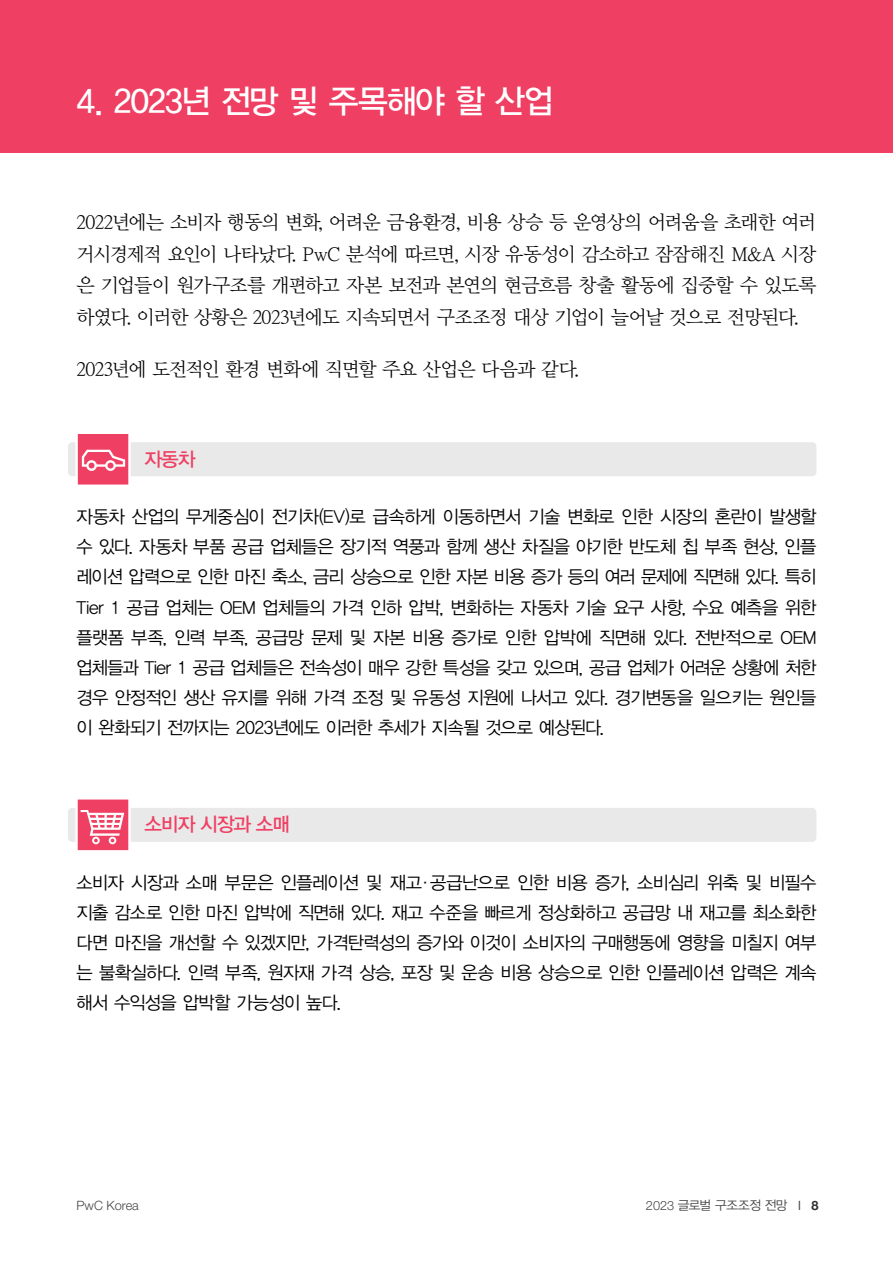
<style>
.page{position:relative;width:893px;height:1263px;background:#fff}
.page>*{position:absolute;margin:0;border:0;box-sizing:border-box;transform-origin:0 0}
.t1{font:33px "YDVYGO33";letter-spacing:-.035em;color:#fff}
.t2{font:19.5px/31.5px "YDVY Mj O42";letter-spacing:-.065em;color:#000;text-align:justify}
.t3{font:19.5px "YDVYGO33";letter-spacing:-.05em;color:#ef3f62}
.t4{font:18px/30px "YDVYGO32";letter-spacing:-.035em;color:#000;text-align:justify}
.t5{font:12.75px "YDVYGO32";letter-spacing:-.05em;color:#464646}
.t6{font:300 12.75px "Helvetica Neue LT Pro";color:#464646}
.s1{font-family:"Helvetica Neue LT Pro";font-weight:300}
.s2{font-family:"Helvetica Neue LT Pro"}
.s3{font-family:"Helvetica Neue LT Pro";font-weight:700;color:#2d2d2d}
</style>
<div class="page">
<div style="left:0;top:0;width:893px;height:153px;background:#ef3f62"></div>
<div style="left:68px;top:442px;width:748px;height:34px;background:#e9e9ea;border-radius:4px"></div>
<div style="left:68px;top:808px;width:748px;height:34px;background:#e9e9ea;border-radius:4px"></div>
<svg style="left:75px;top:434px;width:56px;height:51px;background:#f26883"></svg>
<svg style="left:75px;top:799px;width:56px;height:52px;background:#f37a92"></svg>
<h1 class="t1" style="left:77px;top:79px;width:479px">4. 2023년 전망 및 주목해야 할 산업</h1>
<p class="t2" style="left:77px;top:206px;width:741px">2022년에는 소비자 행동의 변화, 어려운 금융환경, 비용 상승 등 운영상의 어려움을 초래한 여러 거시경제적 요인이 나타났다. PwC 분석에 따르면, 시장 유동성이 감소하고 잠잠해진 M&amp;A 시장 은 기업들이 원가구조를 개편하고 자본 보전과 본연의 현금흐름 창출 활동에 집중할 수 있도록 하였다. 이러한 상황은 2023년에도 지속되면서 구조조정 대상 기업이 늘어날 것으로 전망된다.</p>
<p class="t2" style="left:77px;top:353px;width:504px">2023년에 도전적인 환경 변화에 직면할 주요 산업은 다음과 같다.</p>
<p class="t3" style="left:145px;top:446px;width:52px">자동차</p>
<p class="t4" style="left:77px;top:501px;width:741px">자동차 산업의 무게중심이 전기차(EV)로 급속하게 이동하면서 기술 변화로 인한 시장의 혼란이 발생할 수 있다. 자동차 부품 공급 업체들은 장기적 역풍과 함께 생산 차질을 야기한 반도체 칩 부족 현상, 인플 레이션 압력으로 인한 마진 축소, 금리 상승으로 인한 자본 비용 증가 등의 여러 문제에 직면해 있다. 특히 Tier 1 공급 업체는 OEM 업체들의 가격 인하 압박, 변화하는 자동차 기술 요구 사항, 수요 예측을 위한 플랫폼 부족, 인력 부족, 공급망 문제 및 자본 비용 증가로 인한 압박에 직면해 있다. 전반적으로 OEM 업체들과 Tier 1 공급 업체들은 전속성이 매우 강한 특성을 갖고 있으며, 공급 업체가 어려운 상황에 처한 경우 안정적인 생산 유지를 위해 가격 조정 및 유동성 지원에 나서고 있다. 경기변동을 일으키는 원인들 이 완화되기 전까지는 2023년에도 이러한 추세가 지속될 것으로 예상된다.</p>
<p class="t3" style="left:145px;top:811px;width:147px">소비자 시장과 소매</p>
<p class="t4" style="left:77px;top:866px;width:741px">소비자 시장과 소매 부문은 인플레이션 및 재고·공급난으로 인한 비용 증가, 소비심리 위축 및 비필수 지출 감소로 인한 마진 압박에 직면해 있다. 재고 수준을 빠르게 정상화하고 공급망 내 재고를 최소화한 다면 마진을 개선할 수 있겠지만, 가격탄력성의 증가와 이것이 소비자의 구매행동에 영향을 미칠지 여부 는 불확실하다. 인력 부족, 원자재 가격 상승, 포장 및 운송 비용 상승으로 인한 인플레이션 압력은 계속 해서 수익성을 압박할 가능성이 높다.</p>
<p class="t6" style="left:77px;top:1198px;width:64px">PwC Korea</p>
<p class="t5" style="left:646px;top:1197px;width:174px"><span class="s1">2023</span> 글로벌 구조조정 전망 <span class="s2">l</span> <span class="s3">8</span></p>
</div>
